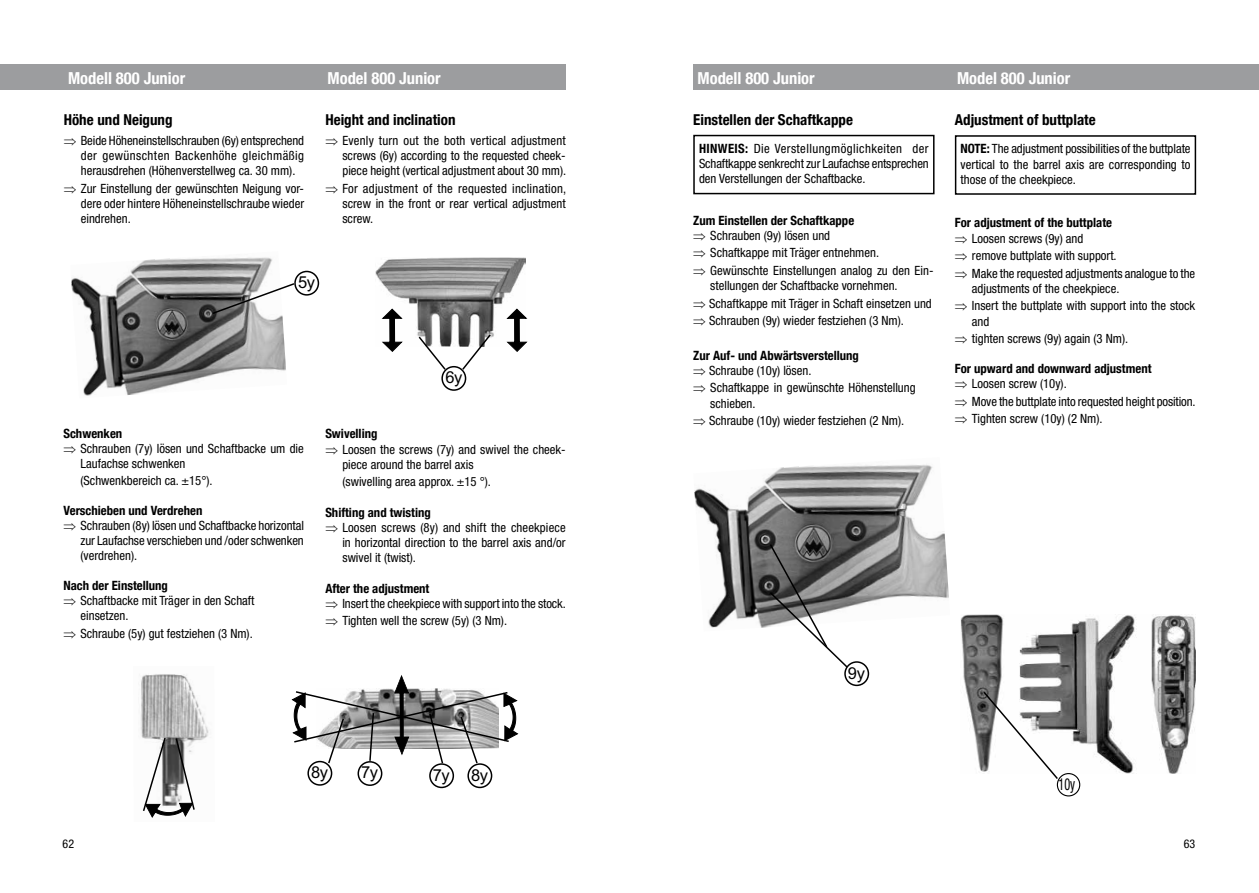
<style>
.page{position:relative;width:1259px;height:893px;background:#fff}
.page>*{position:absolute;margin:0;border:0;box-sizing:border-box;transform-origin:0 0}
.t1{font:700 condensed 16.5px "Helvetica Neue LT";color:#fff}
.t2{font:16.5px "Arial";letter-spacing:-.025em;color:#000}
.t3{font:condensed 16.5px "Helvetica Neue LT Std";color:#000;scale:.74 1}
.t4{font:700 condensed 15px "Helvetica Neue LT";color:#000}
.t5{font:condensed 12.75px/15.3px "Helvetica Neue LT Std";color:#000}
.t6{font:700 condensed 12.75px "Helvetica Neue LT";color:#000}
.t7{font:condensed 12px "Helvetica Neue LT Std";color:#000}
.s1{font-family:"Helvetica Neue LT";font-weight:700}
</style>
<div class="page">
<img style="left:140px;top:674px;width:69px;height:67px">
<svg style="left:142px;top:736px;width:54px;height:82px"></svg>
<svg style="left:292px;top:675px;width:226px;height:90px"></svg>
<div style="left:358px;top:762px;width:24px;height:23px;background:#fff;border-radius:50%"></div>
<div style="left:357px;top:761px;width:25px;height:25px;border:2px solid #000;border-radius:50%"></div>
<div style="left:308px;top:762px;width:23px;height:23px;background:#fff;border-radius:50%"></div>
<div style="left:307px;top:761px;width:25px;height:25px;border:2px solid #000;border-radius:50%"></div>
<div style="left:429px;top:763px;width:25px;height:25px;border:2px solid #000;border-radius:50%"></div>
<div style="left:467px;top:763px;width:25px;height:25px;border:2px solid #000;border-radius:50%"></div>
<img style="left:375px;top:257px;width:150px;height:89px">
<svg style="left:417px;top:335px;width:30px;height:36px"></svg>
<svg style="left:461px;top:333px;width:31px;height:38px"></svg>
<svg style="left:507px;top:308px;width:20px;height:44px"></svg>
<svg style="left:382px;top:308px;width:20px;height:44px"></svg>
<div style="left:442px;top:367px;width:23px;height:23px;background:#fff;border-radius:50%"></div>
<div style="left:441px;top:366px;width:25px;height:25px;border:2px solid #000;border-radius:50%"></div>
<img style="left:71px;top:257px;width:215px;height:139px">
<svg style="left:211px;top:282px;width:85px;height:33px"></svg>
<div style="left:294px;top:271px;width:25px;height:25px;border:2px solid #000;border-radius:50%"></div>
<div style="left:0;top:64px;width:566px;height:25px;background:#9c9d9f"></div>
<img style="left:961px;top:614px;width:234px;height:159px">
<svg style="left:982px;top:690px;width:77px;height:91px"></svg>
<div style="left:1056px;top:773px;width:24px;height:23px;border:1px solid #000;border-radius:50%"></div>
<img style="left:694px;top:464px;width:255px;height:164px">
<svg style="left:768px;top:543px;width:81px;height:125px"></svg>
<div style="left:845px;top:662px;width:23px;height:23px;background:#fff;border-radius:50%"></div>
<div style="left:844px;top:661px;width:25px;height:25px;border:2px solid #000;border-radius:50%"></div>
<div style="left:693px;top:64px;width:566px;height:25px;background:#9c9d9f"></div>
<div style="left:693px;top:135px;width:241px;height:59px;border:2px solid #000"></div>
<div style="left:955px;top:135px;width:241px;height:60px;border:2px solid #000"></div>
<p class="t1" style="left:68px;top:68px;width:119px">Modell 800 Junior</p>
<p class="t1" style="left:327px;top:68px;width:115px">Model 800 Junior</p>
<p class="t4" style="left:64px;top:111px;width:110px">Höhe und Neigung</p>
<p class="t5" style="left:81px;top:132px;width:225px;text-align:justify;text-indent:-17px">⇒ Beide Höheneinstellschrauben (6y) entsprechend der gewünschten Backenhöhe gleichmäßig herausdrehen (Höhenverstellweg ca. 30 mm).</p>
<p class="t5" style="left:81px;top:180px;width:225px;text-align:justify;text-indent:-17px">⇒ Zur Einstellung der gewünschten Neigung vor&shy;dere oder hintere Höheneinstellschraube wieder eindrehen.</p>
<p class="t4" style="left:325px;top:111px;width:132px">Height and inclination</p>
<p class="t5" style="left:342px;top:132px;width:225px;text-align:justify;text-indent:-17px">⇒ Evenly turn out the both vertical adjustment screws (6y) according to the requested cheek&shy;piece height (vertical adjustment about 30 mm).</p>
<p class="t5" style="left:342px;top:180px;width:225px;text-align:justify;text-indent:-17px">⇒ For adjustment of the requested inclination, screw in the front or rear vertical adjustment screw.</p>
<p class="t2" style="left:298px;top:271px;width:18px">5y</p>
<p class="t6" style="left:63px;top:426px;width:60px">Schwenken</p>
<p class="t5" style="left:80px;top:441px;width:225px;text-indent:-17px">⇒ Schrauben (7y) lösen und Schaftbacke um die<br>Laufachse schwenken</p>
<p class="t5" style="left:80px;top:473px;width:134px">(Schwenkbereich ca. ±15°).</p>
<p class="t6" style="left:63px;top:503px;width:140px">Verschieben und Verdrehen</p>
<p class="t5" style="left:80px;top:518px;width:225px;text-align:justify;text-indent:-17px">⇒ Schrauben (8y) lösen und Schaftbacke horizontal zur Laufachse verschieben und /oder schwenken (verdrehen).</p>
<p class="t6" style="left:63px;top:578px;width:106px">Nach der Einstellung</p>
<p class="t5" style="left:80px;top:593px;width:176px;text-indent:-17px">⇒ Schaftbacke mit Träger in den Schaft einsetzen.</p>
<p class="t5" style="left:63px;top:625px;width:191px">⇒ Schraube (5y) gut festziehen (3 Nm).</p>
<p class="t2" style="left:445px;top:367px;width:18px">6y</p>
<p class="t6" style="left:325px;top:426px;width:54px">Swivelling</p>
<p class="t5" style="left:342px;top:441px;width:225px;text-indent:-17px">⇒ Loosen the screws (7y) and swivel the cheek&shy;piece around the barrel axis</p>
<p class="t5" style="left:342px;top:474px;width:150px">(swivelling area approx. ±15 °).</p>
<p class="t6" style="left:325px;top:504px;width:107px">Shifting and twisting</p>
<p class="t5" style="left:342px;top:520px;width:225px;text-align:justify;text-indent:-17px">⇒ Loosen screws (8y) and shift the cheekpiece in horizontal direction to the barrel axis and/or swivel it (twist).</p>
<p class="t6" style="left:325px;top:580px;width:106px">After the adjustment</p>
<p class="t5" style="left:325px;top:595px;width:242px;line-height:17.4px">⇒ Insert the cheekpiece with support into the stock. ⇒ Tighten well the screw (5y) (3 Nm).</p>
<p class="t2" style="left:311px;top:761px;width:18px">8y</p>
<p class="t2" style="left:433px;top:764px;width:18px">7y</p>
<p class="t2" style="left:471px;top:764px;width:18px">8y</p>
<p class="t2" style="left:361px;top:762px;width:18px">7y</p>
<p class="t1" style="left:697px;top:68px;width:119px">Modell 800 Junior</p>
<p class="t1" style="left:957px;top:68px;width:115px">Model 800 Junior</p>
<p class="t4" style="left:693px;top:111px;width:161px">Einstellen der Schaftkappe</p>
<p class="t4" style="left:955px;top:111px;width:142px">Adjustment of buttplate</p>
<p class="t5" style="left:699px;top:141px;width:231px;text-align:justify"><span class="s1">HINWEIS:</span> Die Verstellungmöglichkeiten der Schaftkappe senkrecht zur Laufachse entsprechen den Verstellungen der Schaftbacke.</p>
<p class="t5" style="left:960px;top:141px;width:231px;text-align:justify"><span class="s1">NOTE:</span> The adjustment possibilities of the buttplate vertical to the barrel axis are corresponding to those of the cheekpiece.</p>
<p class="t6" style="left:693px;top:213px;width:162px">Zum Einstellen der Schaftkappe</p>
<p class="t5" style="left:693px;top:227px;width:242px;line-height:17.2px">⇒ Schrauben (9y) lösen und<br>⇒ Schaftkappe mit Träger entnehmen.<br>⇒ Gewünschte Einstellungen analog zu den Ein-</p>
<p class="t5" style="left:693px;top:277px;width:240px;line-height:17.4px;text-indent:17px">stellungen der Schaftbacke vornehmen.<br>⇒ Schaftkappe mit Träger in Schaft einsetzen und ⇒ Schrauben (9y) wieder festziehen (3 Nm).</p>
<p class="t6" style="left:693px;top:347px;width:167px">Zur Auf- und Abwärtsverstellung</p>
<p class="t5" style="left:693px;top:362px;width:224px;line-height:17.4px">⇒ Schraube (10y) lösen.<br>⇒ Schaftkappe in gewünschte Höhenstellung</p>
<p class="t5" style="left:693px;top:394px;width:212px;line-height:17.4px;text-indent:17px">schieben.<br>⇒ Schraube (10y) wieder festziehen (2 Nm).</p>
<p class="t6" style="left:955px;top:215px;width:159px">For adjustment of the buttplate</p>
<p class="t5" style="left:955px;top:229px;width:242px;line-height:17.4px">⇒ Loosen screws (9y) and<br>⇒ remove buttplate with support.<br>⇒ Make the requested adjustments analogue to the</p>
<p class="t5" style="left:955px;top:280px;width:242px;line-height:17.4px;text-indent:17px">adjustments of the cheekpiece.<br>⇒ Insert the buttplate with support into the stock</p>
<p class="t5" style="left:955px;top:312px;width:175px;line-height:17.4px;text-indent:17px">and<br>⇒ tighten screws (9y) again (3 Nm).</p>
<p class="t6" style="left:955px;top:361px;width:198px">For upward and downward adjustment</p>
<p class="t5" style="left:955px;top:375px;width:242px;line-height:17.4px">⇒ Loosen screw (10y).<br>⇒ Move the buttplate into requested height position. ⇒ Tighten screw (10y) (2 Nm).</p>
<p class="t2" style="left:848px;top:662px;width:18px">9y</p>
<p class="t3" style="left:1058px;top:775px;width:24px">10y</p>
<p class="t7" style="left:63px;top:837px;width:13px">62</p>
<p class="t7" style="left:1183px;top:837px;width:13px">63</p>
</div>
